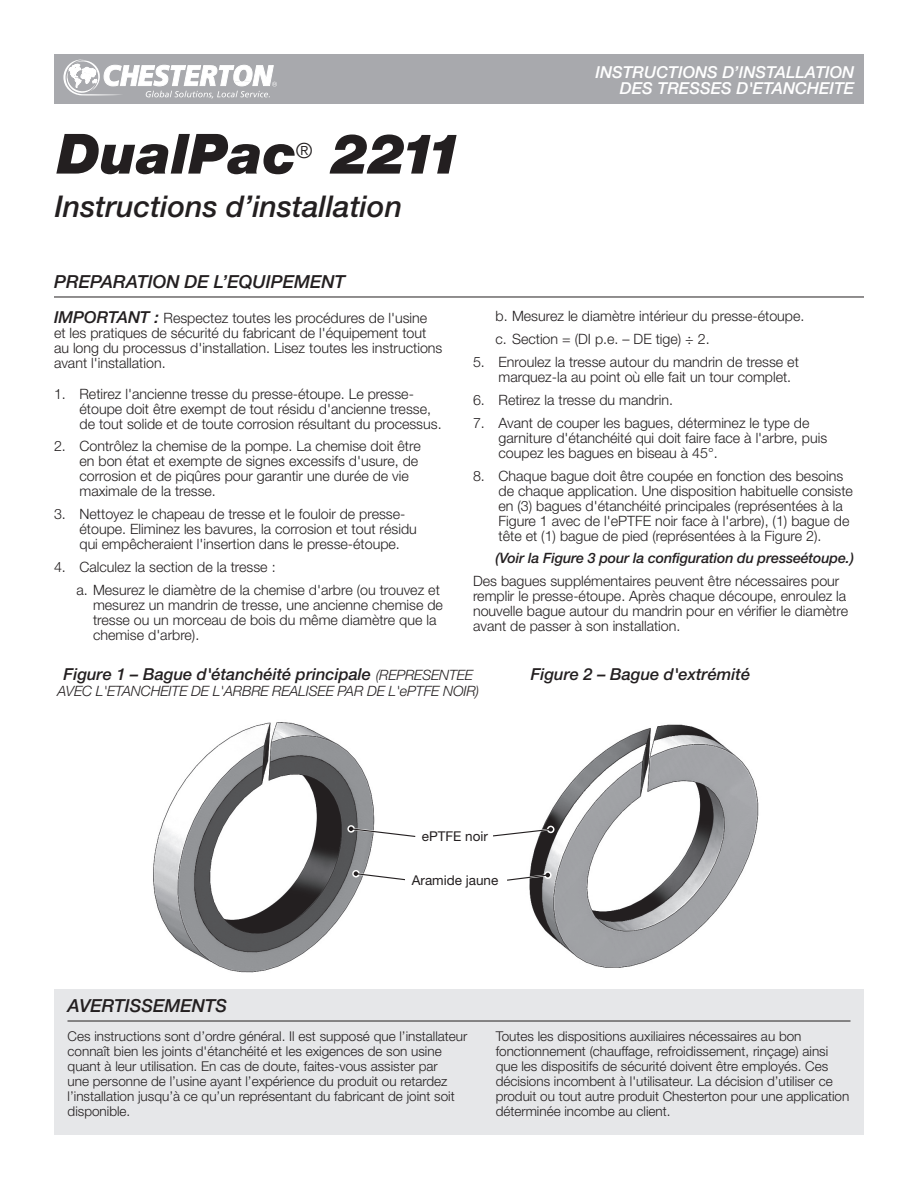
<style>
.page{position:relative;width:918px;height:1188px;background:#fff}
.page>*{position:absolute;margin:0;border:0;box-sizing:border-box;transform-origin:0 0}
.t1{font:italic 900 55.5px "Helvetica Neue CE";color:#231f20}
.t2{font:italic 500 30px "Helvetica Neue";color:#231f20}
.t3{font:300 21px "Helvetica Neue";color:#231f20}
.t4{font:italic 500 18px "Helvetica Neue";color:#231f20}
.t5{font:italic 500 16.5px "Helvetica Neue";color:#231f20}
.t6{font:italic 500 16.5px/16.5px "Helvetica Neue";color:#fff;text-align:right}
.t7{font:300 14.25px/15px "Helvetica Neue";color:#231f20}
.t8{font:italic 300 14.25px "Helvetica Neue CE";letter-spacing:-.01em;color:#231f20}
.t9{font:italic 500 14.25px "Helvetica Neue";letter-spacing:-.01em;color:#231f20}
.t10{font:300 13.5px/15px "Helvetica Neue";color:#231f20}
.t11{font:13.5px "Helvetica Neue CE";color:#231f20}
.s1{font-weight:500;font-style:italic;font-size:16.5px}
.s2{font-family:"Helvetica Neue CE";font-weight:300;font-size:14.25px}
</style>
<div class="page">
<img style="left:153px;top:722px;width:222px;height:251px">
<img style="left:529px;top:724px;width:230px;height:244px">
<svg style="left:347px;top:825px;width:8px;height:8px"></svg>
<svg style="left:352px;top:870px;width:8px;height:7px"></svg>
<svg style="left:544px;top:871px;width:8px;height:8px"></svg>
<svg style="left:547px;top:826px;width:8px;height:7px"></svg>
<hr style="left:54px;top:297px;width:810px;height:1px;background:#231f20">
<div style="left:54px;top:54px;width:810px;height:50px;background:#a8a9ad"></div>
<svg style="left:63px;top:59px;width:214px;height:39px"></svg>
<div style="left:54px;top:989px;width:810px;height:146px;background:#e6e7e9"></div>
<hr style="left:68px;top:1021px;width:782px;height:1px;background:#231f20">
<svg style="left:349px;top:827px;width:67px;height:11px"></svg>
<svg style="left:354px;top:871px;width:51px;height:11px"></svg>
<svg style="left:507px;top:873px;width:43px;height:10px"></svg>
<svg style="left:493px;top:827px;width:60px;height:10px"></svg>
<h1 class="t1" style="left:57px;top:119px;width:240px">DualPac</h1>
<h3 class="t3" style="left:296px;top:137px;width:18px">®</h3>
<h1 class="t1" style="left:331px;top:119px;width:133px">2211</h1>
<h2 class="t2" style="left:55px;top:189px;width:349px">Instructions d’installation</h2>
<p class="t6" style="left:596px;top:63px;width:260px">INSTRUCTIONS D’INSTALLATION<br>DES TRESSES D'ETANCHEITE</p>
<p class="t4" style="left:54px;top:271px;width:293px">PREPARATION DE L’EQUIPEMENT</p>
<p class="t7" style="left:54px;top:310px;width:390px"><span class="s1">IMPORTANT :</span> Respectez toutes les procédures de l'usine<br>et les pratiques de sécurité du fabricant de l'équipement tout au long du processus d'installation. Lisez toutes les instructions avant l'installation.</p>
<p class="t7" style="left:80px;top:386px;width:364px;text-indent:-26px">1. Retirez l'ancienne tresse du presse-étoupe. Le presse&shy;étoupe doit être exempt de tout résidu d'ancienne tresse, de tout solide et de toute corrosion résultant du processus.</p>
<p class="t7" style="left:80px;top:439px;width:343px;text-indent:-26px">2. Contrôlez la chemise de la pompe. La chemise doit être en bon état et exempte de signes excessifs d'usure, de corrosion et de piqûres pour garantir une durée de vie maximale de la tresse.</p>
<p class="t7" style="left:80px;top:506px;width:339px;text-indent:-26px">3. Nettoyez le chapeau de tresse et le fouloir de presse&shy;étoupe. Eliminez les bavures, la corrosion et tout résidu qui empêcheraient l'insertion dans le presse-étoupe.</p>
<p class="t7" style="left:76px;top:555px;width:365px;line-height:22.8px;text-indent:-22px">4. Calculez la section de la tresse :<br>a. Mesurez le diamètre de la chemise d'arbre (ou trouvez et</p>
<p class="t7" style="left:93px;top:597px;width:352px">mesurez un mandrin de tresse, une ancienne chemise de tresse ou un morceau de bois du même diamètre que la chemise d'arbre).</p>
<p class="t7" style="left:496px;top:304px;width:310px;line-height:22.8px">b. Mesurez le diamètre intérieur du presse-étoupe. c. Section = (DI p.e. – DE tige) ÷ 2.</p>
<p class="t7" style="left:499px;top:354px;width:302px;text-indent:-26px">5. Enroulez la tresse autour du mandrin de tresse et marquez-la au point où elle fait un tour complet.</p>
<p class="t7" style="left:473px;top:392px;width:201px">6. Retirez la tresse du mandrin.</p>
<p class="t7" style="left:499px;top:415px;width:330px;text-indent:-26px">7. Avant de couper les bagues, déterminez le type de garniture d'étanchéité qui doit faire face à l'arbre, puis coupez les bagues en biseau à 45°.</p>
<p class="t7" style="left:499px;top:468px;width:356px;text-indent:-26px">8. Chaque bague doit être coupée en fonction des besoins de chaque application. Une disposition habituelle consiste en (3) bagues d'étanchéité principales (représentées à la Figure 1 avec de l'ePTFE noir face à l'arbre), (1) bague de tête et (1) bague de pied (représentées à la Figure 2).</p>
<p class="t9" style="left:496px;top:550px;width:360px">(Voir la Figure 3 pour la configuration du presseétoupe.)</p>
<p class="t7" style="left:473px;top:573px;width:377px">Des bagues supplémentaires peuvent être nécessaires pour remplir le presse-étoupe. Après chaque découpe, enroulez la nouvelle bague autour du mandrin pour en vérifier le diamètre avant de passer à son installation.</p>
<p class="t5" style="left:64px;top:664px;width:411px">Figure 1 – Bague d'étanchéité principale <span class="s2">(REPRESENTEE</span></p>
<p class="t8" style="left:58px;top:683px;width:423px">AVEC L'ETANCHEITE DE L'ARBRE REALISEE PAR DE L'ePTFE NOIR)</p>
<p class="t5" style="left:531px;top:665px;width:221px">Figure 2 – Bague d'extrémité</p>
<p class="t11" style="left:422px;top:828px;width:68px">ePTFE noir</p>
<p class="t11" style="left:412px;top:872px;width:88px">Aramide jaune</p>
<p class="t4" style="left:68px;top:995px;width:161px">AVERTISSEMENTS</p>
<p class="t10" style="left:68px;top:1028px;width:401px">Ces instructions sont d’ordre général. Il est supposé que l’installateur connaît bien les joints d'étanchéité et les exigences de son usine quant à leur utilisation. En cas de doute, faites-vous assister par<br>une personne de l’usine ayant l’expérience du produit ou retardez l’installation jusqu’à ce qu’un représentant du fabricant de joint soit disponible.</p>
<p class="t10" style="left:496px;top:1028px;width:355px">Toutes les dispositions auxiliaires nécessaires au bon fonctionnement (chauffage, refroidissement, rinçage) ainsi que les dispositifs de sécurité doivent être employés. Ces décisions incombent à l'utilisateur. La décision d’utiliser ce produit ou tout autre produit Chesterton pour une application déterminée incombe au client.</p>
</div>
